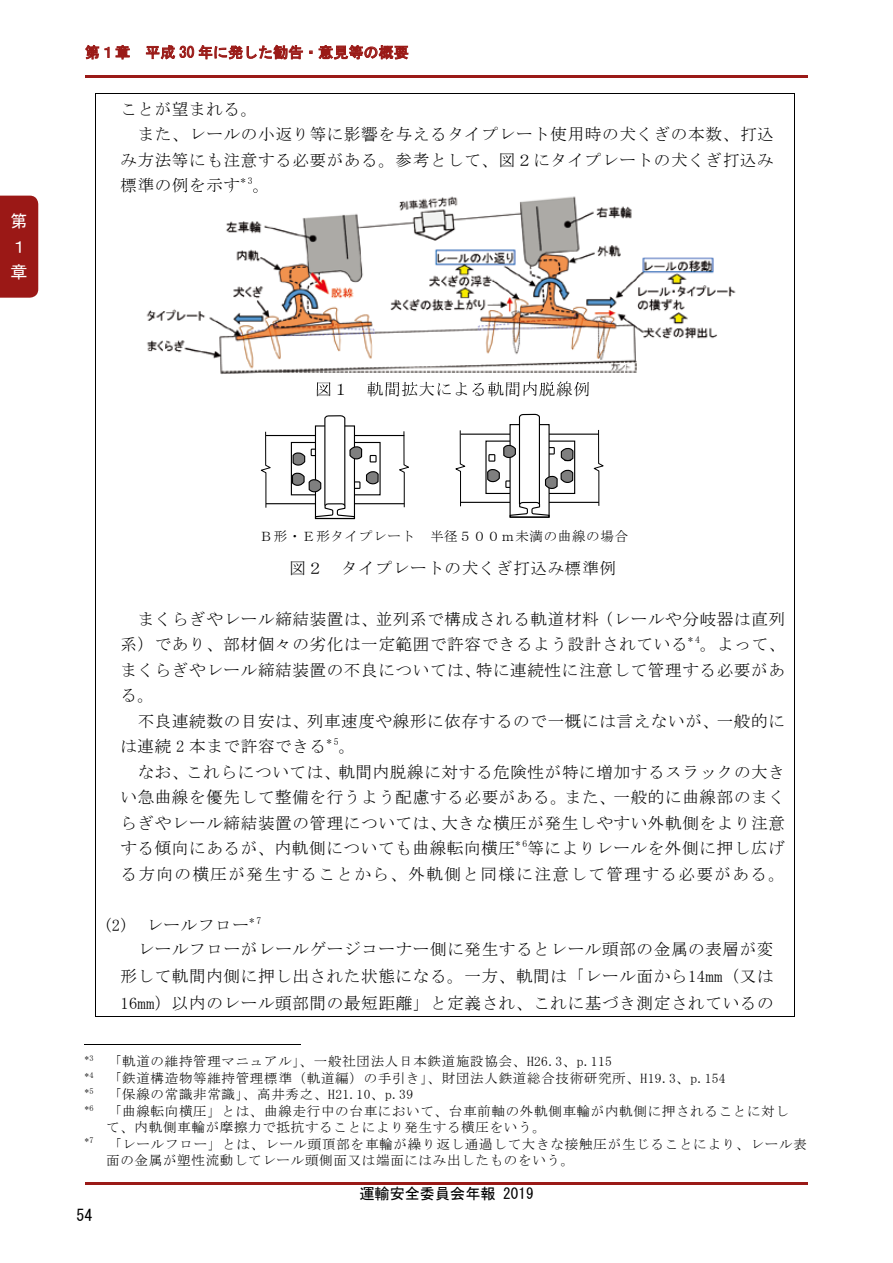
<style>
.page{position:relative;width:893px;height:1263px;background:#fff}
.page>*{position:absolute;margin:0;border:0;box-sizing:border-box;transform-origin:0 0}
.t1{font:16.95px/25.5px "MS Gothic";color:#fff}
.t2{font:16.5px/25.5px "MS Mincho";letter-spacing:.045em;color:#000}
.t3{font:16.5px "MS P Gothic";color:#000}
.t4{font:15.9px "MS Gothic";color:#000}
.t5{font:15.15px "MS Gothic";color:#000}
.t6{font:15px "MS Gothic";letter-spacing:.01em;color:#9a1a17}
.t7{font:15px "MS Gothic";color:#000}
.t8{font:13.5px "MS Mincho";letter-spacing:.055em;color:#000}
</style>
<div class="page">
<svg style="left:85px;top:45px;width:25px;height:14px"></svg>
<svg style="left:116px;top:45px;width:14px;height:14px"></svg>
<svg style="left:146px;top:45px;width:157px;height:15px"></svg>
<svg style="left:318px;top:45px;width:90px;height:15px"></svg>
<hr style="left:85px;top:75px;width:723px;height:3px;background:#9a1a17">
<hr style="left:85px;top:1182px;width:723px;height:2px;background:#9a1a17">
<hr style="left:85px;top:1044px;width:216px;height:1px;background:#000">
<hr style="left:96px;top:94px;width:698px;height:1px;background:#000">
<hr style="left:95px;top:94px;width:1px;height:922px;background:#000">
<hr style="left:96px;top:1016px;width:698px;height:1px;background:#000">
<hr style="left:794px;top:94px;width:1px;height:922px;background:#000">
<img style="left:146px;top:190px;width:590px;height:195px">
<img style="left:145px;top:190px;width:94px;height:3px">
<svg style="left:253px;top:190px;width:4px;height:3px"></svg>
<img style="left:317px;top:382px;width:27px;height:7px">
<img style="left:368px;top:381px;width:221px;height:8px">
<hr style="left:266px;top:503px;width:138px;height:1px;background:#000">
<hr style="left:266px;top:435px;width:138px;height:1px;background:#000">
<svg style="left:398px;top:431px;width:11px;height:77px"></svg>
<svg style="left:260px;top:431px;width:12px;height:77px"></svg>
<hr style="left:461px;top:502px;width:138px;height:1px;background:#000">
<hr style="left:461px;top:434px;width:138px;height:1px;background:#000">
<div style="left:485px;top:441px;width:90px;height:53px;border:1px solid #000"></div>
<svg style="left:592px;top:429px;width:12px;height:77px"></svg>
<svg style="left:455px;top:430px;width:12px;height:77px"></svg>
<svg style="left:291px;top:415px;width:88px;height:105px"></svg>
<svg style="left:487px;top:413px;width:87px;height:105px"></svg>
<div style="left:0;top:196px;width:38px;height:102px;background:#9b1816"></div>
<p class="t1" style="left:11px;top:208px;width:18px">第<br>１章</p>
<p class="t6" style="left:85px;top:45px;width:325px">第１章 平成 30 年に発した勧告・意見等の概要</p>
<p class="t2" style="left:120px;top:96px;width:138px">ことが望まれる。</p>
<p class="t2" style="left:138px;top:121px;width:637px">また、レールの小返り等に影響を与えるタイプレート使用時の犬くぎの本数、打込</p>
<p class="t2" style="left:120px;top:147px;width:655px">み方法等にも注意する必要がある。参考として、図２にタイプレートの犬くぎ打込み</p>
<p class="t2" style="left:120px;top:172px;width:150px">標準の例を示す<sup>*</sup> <sup>3</sup>。</p>
<p class="t2" style="left:315px;top:376px;width:276px">図１ 軌間拡大による軌間内脱線例</p>
<p class="t8" style="left:260px;top:529px;width:370px">Ｂ形・Ｅ形タイプレート 半径５００ｍ未満の曲線の場合</p>
<p class="t2" style="left:290px;top:555px;width:328px">図２ タイプレートの犬くぎ打込み標準例</p>
<p class="t2" style="left:120px;top:606px;width:667px;text-align:justify;text-indent:17px">まくらぎやレール締結装置は、並列系で構成される軌道材料（レールや分岐器は直列系）であり、部材個々の劣化は一定範囲で許容できるよう設計されている<sup>*</sup> <sup>4</sup>。よって、まくらぎやレール締結装置の不良については、特に連続性に注意して管理する必要がある。</p>
<p class="t2" style="left:120px;top:708px;width:666px;text-indent:17px">不良連続数の目安は、列車速度や線形に依存するので一概には言えないが、一般的には連続 2 本まで許容できる<sup>*</sup> <sup>5</sup>。</p>
<p class="t2" style="left:120px;top:759px;width:666px;text-align:justify;text-indent:17px">なお、これらについては、軌間内脱線に対する危険性が特に増加するスラックの大きい急曲線を優先して整備を行うよう配慮する必要がある。また、一般的に曲線部のまくらぎやレール締結装置の管理については、大きな横圧が発生しやすい外軌側をより注意する傾向にあるが、内軌側についても曲線転向横圧<sup>*</sup> <sup>6</sup>等によりレールを外側に押し広げる方向の横圧が発生することから、外軌側と同様に注意して管理する必要がある。</p>
<p class="t2" style="left:138px;top:912px;width:637px;line-height:24.6px;text-indent:-34px">(2) レールフロー<sup>*</sup> <sup>7<br></sup>レールフローがレールゲージコーナー側に発生するとレール頭部の金属の表層が変</p>
<p class="t2" style="left:120px;top:963px;width:655px;line-height:26.8px">形して軌間内側に押し出された状態になる。一方、軌間は「レール面から14mm（又は<br>16mm）以内のレール頭部間の最短距離」と定義され、これに基づき測定されているの</p>
<p class="t8" style="left:85px;top:1055px;width:528px"><sup>*3</sup> 「軌道の維持管理マニュアル」、一般社団法人日本鉄道施設協会、H26.3、p.115</p>
<p class="t8" style="left:85px;top:1071px;width:642px"><sup>*4</sup> 「鉄道構造物等維持管理標準（軌道編）の手引き」、財団法人鉄道総合技術研究所、H19.3、p.154</p>
<p class="t8" style="left:85px;top:1087px;width:330px"><sup>*5</sup> 「保線の常識非常識」、高井秀之、H21.10、p.39</p>
<p class="t8" style="left:85px;top:1104px;width:705px"><sup>*6</sup> 「曲線転向横圧」とは、曲線走行中の台車において、台車前軸の外軌側車輪が内軌側に押されることに対し</p>
<p class="t8" style="left:106px;top:1121px;width:441px">て、内軌側車輪が摩擦力で抵抗することにより発生する横圧をいう。</p>
<p class="t8" style="left:85px;top:1137px;width:723px"><sup>*7</sup> 「レールフロー」とは、レール頭頂部を車輪が繰り返し通過して大きな接触圧が生じることにより、レール表</p>
<p class="t8" style="left:106px;top:1154px;width:470px">面の金属が塑性流動してレール頭側面又は端面にはみ出したものをいう。</p>
<p class="t4" style="left:77px;top:1208px;width:17px">54</p>
<p class="t3" style="left:85px;top:1210px;width:18px">54</p>
<p class="t5" style="left:359px;top:1186px;width:176px">運輸安全委員会年報 2019</p>
<p class="t7" style="left:360px;top:1190px;width:174px">運輸安全委員会年報 2019</p>
</div>
